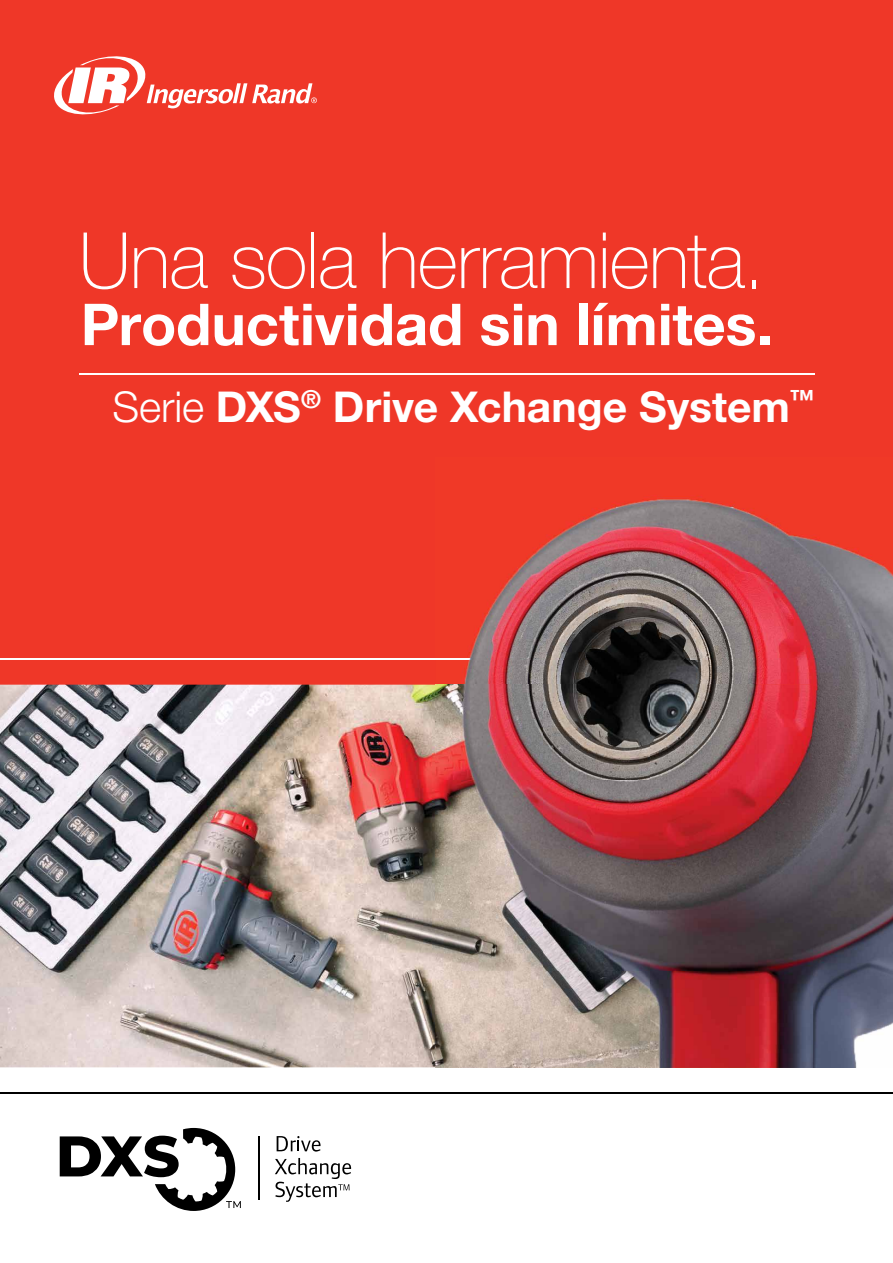
<style>
.page{position:relative;width:893px;height:1263px;background:#fff}
.page>*{position:absolute;margin:0;border:0;box-sizing:border-box;transform-origin:0 0}
.t1{font:100 77.7px "Helvetica Neue LT Pro";letter-spacing:-.015em;color:#fff}
.t2{font:700 57.75px "Helvetica Neue LT Pro";color:#fff}
.t3{font:700 42.6px "Helvetica Neue LT Pro";color:#fff}
.s1{font-weight:300}
</style>
<div class="page">
<div style="left:0;top:0;width:893px;height:690px;background:#ef3728"></div>
<img style="left:0;top:685px;width:436px;height:382px">
<hr style="left:0;top:1092px;width:893px;height:1px;background:#000">
<hr style="left:0;top:658px;width:893px;height:2px;background:#fff">
<hr style="left:79px;top:373px;width:735px;height:2px;background:#fff">
<img style="left:436px;top:496px;width:457px;height:194px">
<img style="left:812px;top:690px;width:81px;height:377px">
<img style="left:436px;top:685px;width:376px;height:382px">
<svg style="left:277px;top:1136px;width:44px;height:15px"></svg>
<svg style="left:275px;top:1158px;width:76px;height:44px"></svg>
<hr style="left:258px;top:1136px;width:2px;height:64px;background:#000">
<svg style="left:60px;top:1128px;width:181px;height:83px"></svg>
<svg style="left:54px;top:56px;width:263px;height:59px"></svg>
<h1 class="t1" style="left:79px;top:216px;width:687px">Una sola herramienta.</h1>
<h2 class="t2" style="left:81px;top:289px;width:693px">Productividad sin límites.</h2>
<p class="t3" style="left:113px;top:381px;width:703px"><span class="s1">Serie</span> DXS<sup>®</sup> Drive Xchange System<sup>™</sup></p>
</div>
